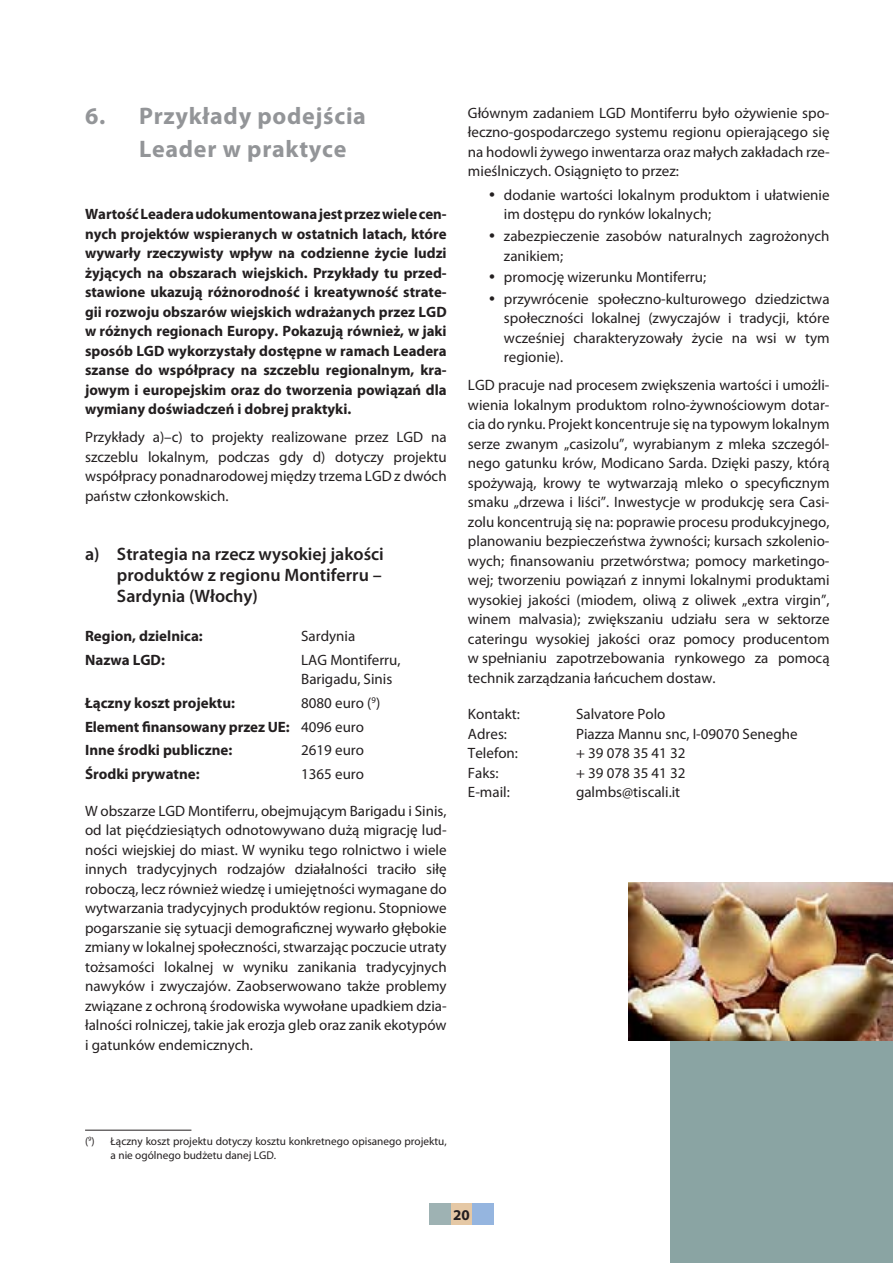
<style>
.page{position:relative;width:893px;height:1263px;background:#fff}
.page>*{position:absolute;margin:0;border:0;box-sizing:border-box;transform-origin:0 0}
.t1{font:700 24px/33px "Myriad Pro";letter-spacing:.03em;color:#939598}
.t2{font:21px/41.1px "Myriad Pro";color:#231f20;text-align:justify}
.t3{font:600 18px/21px "Myriad Pro";color:#231f20}
.t4{font:15px/19.5px "Myriad Pro";color:#231f20;text-align:justify}
.t5{font:700 15px/19.5px "Myriad Pro";color:#231f20;text-align:justify}
.t6{font:11.25px/14.2px "Myriad Pro";color:#231f20}
.s1{font-weight:400}
</style>
<div class="page">
<div style="left:429px;top:1203px;width:22px;height:22px;background:#9eb2b3"></div>
<div style="left:451px;top:1203px;width:21px;height:22px;background:#e5c8a5"></div>
<div style="left:472px;top:1203px;width:21px;height:22px;background:#95b5df"></div>
<div style="left:670px;top:1040px;width:222px;height:223px;background:#8aa4a3"></div>
<img style="left:628px;top:882px;width:264px;height:158px">
<hr style="left:85px;top:1130px;width:106px;height:1px;background:#231f20">
<h1 class="t1" style="left:139px;top:101px;width:228px;text-indent:-54px">6. Przykłady podejścia<br>Leader w praktyce</h1>
<p class="t5" style="left:85px;top:206px;width:363px">Wartość Leadera udokumentowana jest przez wiele cen&shy;nych projektów wspieranych w ostatnich latach, które wywarły rzeczywisty wpływ na codzienne życie ludzi żyjących na obszarach wiejskich. Przykłady tu przed&shy;stawione ukazują różnorodność i kreatywność strate&shy;gii rozwoju obszarów wiejskich wdrażanych przez LGD w różnych regionach Europy. Pokazują również, w jaki sposób LGD wykorzystały dostępne w ramach Leadera szanse do współpracy na szczeblu regionalnym, kra&shy;jowym i europejskim oraz do tworzenia powiązań dla wymiany doświadczeń i dobrej praktyki.</p>
<p class="t4" style="left:85px;top:429px;width:363px">Przykłady a)–c) to projekty realizowane przez LGD na szczeblu lokalnym, podczas gdy d) dotyczy projektu współpracy ponadnarodowej między trzema LGD z dwóch państw członkowskich.</p>
<p class="t3" style="left:117px;top:545px;width:268px;text-indent:-32px">a) Strategia na rzecz wysokiej jakości produktów z regionu Montiferru –<br>Sardynia (Włochy)</p>
<p class="t5" style="left:85px;top:627px;width:119px">Region, dzielnica:</p>
<p class="t4" style="left:301px;top:627px;width:56px">Sardynia</p>
<p class="t5" style="left:85px;top:651px;width:81px">Nazwa LGD:</p>
<p class="t4" style="left:301px;top:651px;width:101px">LAG Montiferru,<br>Barigadu, Sinis</p>
<p class="t5" style="left:85px;top:694px;width:151px">Łączny koszt projektu:</p>
<p class="t5" style="left:85px;top:692px;width:297px;line-height:23.7px;text-align:left;text-indent:216px"><span class="s1">8080 euro (</span><sup>9</sup><span class="s1">)<br></span>Element finansowany przez UE: <span class="s1">4096 euro<br></span>Inne środki publiczne:</p>
<p class="t4" style="left:301px;top:742px;width:64px">2619 euro</p>
<p class="t5" style="left:85px;top:765px;width:116px">Środki prywatne:</p>
<p class="t4" style="left:301px;top:765px;width:64px">1365 euro</p>
<p class="t4" style="left:85px;top:802px;width:363px">W obszarze LGD Montiferru, obejmującym Barigadu i Sinis, od lat pięćdziesiątych odnotowywano dużą migrację lud&shy;ności wiejskiej do miast. W wyniku tego rolnictwo i wiele innych tradycyjnych rodzajów działalności traciło siłę roboczą, lecz również wiedzę i umiejętności wymagane do wytwarzania tradycyjnych produktów regionu. Stopniowe pogarszanie się sytuacji demograficznej wywarło głębokie zmiany w lokalnej społeczności, stwarzając poczucie utraty tożsamości lokalnej w wyniku zanikania tradycyjnych nawyków i zwyczajów. Zaobserwowano także problemy związane z ochroną środowiska wywołane upadkiem dzia&shy;łalności rolniczej, takie jak erozja gleb oraz zanik ekotypów i gatunków endemicznych.</p>
<p class="t4" style="left:468px;top:104px;width:363px">Głównym zadaniem LGD Montiferru było ożywienie spo&shy;łeczno-gospodarczego systemu regionu opierającego się na hodowli żywego inwentarza oraz małych zakładach rze&shy;mieślniczych. Osiągnięto to przez:</p>
<p class="t4" style="left:504px;top:186px;width:327px">dodanie wartości lokalnym produktom i ułatwienie im dostępu do rynków lokalnych;</p>
<p class="t4" style="left:504px;top:227px;width:327px">zabezpieczenie zasobów naturalnych zagrożonych zanikiem;</p>
<p class="t4" style="left:504px;top:267px;width:327px;line-height:21.6px">promocję wizerunku Montiferru;<br>przywrócenie społeczno-kulturowego dziedzictwa</p>
<p class="t4" style="left:504px;top:310px;width:327px">społeczności lokalnej (zwyczajów i tradycji, które wcześniej charakteryzowały życie na wsi w tym regionie).</p>
<p class="t4" style="left:468px;top:377px;width:363px">LGD pracuje nad procesem zwiększenia wartości i umożli&shy;wienia lokalnym produktom rolno-żywnościowym dotar&shy;cia do rynku. Projekt koncentruje się na typowym lokalnym serze zwanym „casizolu”, wyrabianym z mleka szczegól&shy;nego gatunku krów, Modicano Sarda. Dzięki paszy, którą spożywają, krowy te wytwarzają mleko o specyficznym smaku „drzewa i liści”. Inwestycje w produkcję sera Casi&shy;zolu koncentrują się na: poprawie procesu produkcyjnego, planowaniu bezpieczeństwa żywności; kursach szkolenio&shy;wych; finansowaniu przetwórstwa; pomocy marketingo&shy;wej; tworzeniu powiązań z innymi lokalnymi produktami wysokiej jakości (miodem, oliwą z oliwek „extra virgin”, winem malvasia); zwiększaniu udziału sera w sektorze cateringu wysokiej jakości oraz pomocy producentom w spełnianiu zapotrzebowania rynkowego za pomocą technik zarządzania łańcuchem dostaw.</p>
<p class="t4" style="left:468px;top:706px;width:53px">Kontakt:</p>
<p class="t4" style="left:576px;top:706px;width:91px">Salvatore Polo</p>
<p class="t4" style="left:468px;top:725px;width:41px">Adres:</p>
<p class="t4" style="left:576px;top:725px;width:223px">Piazza Mannu snc, I-09070 Seneghe</p>
<p class="t4" style="left:468px;top:745px;width:52px">Telefon:</p>
<p class="t4" style="left:576px;top:745px;width:111px">+ 39 078 35 41 32</p>
<p class="t4" style="left:468px;top:764px;width:32px">Faks:</p>
<p class="t4" style="left:576px;top:764px;width:111px">+ 39 078 35 41 32</p>
<p class="t4" style="left:468px;top:784px;width:43px">E-mail:</p>
<p class="t4" style="left:576px;top:784px;width:106px">galmbs@tiscali.it</p>
<h2 class="t2" style="left:489px;top:174px;width:7px">• • •</h2>
<h2 class="t2" style="left:489px;top:278px;width:7px">•</h2>
<p class="t6" style="left:111px;top:1134px;width:337px;text-indent:-26px">(<sup>9</sup>) Łączny koszt projektu dotyczy kosztu konkretnego opisanego projektu, a nie ogólnego budżetu danej LGD.</p>
<p class="t5" style="left:453px;top:1206px;width:18px">20</p>
</div>
